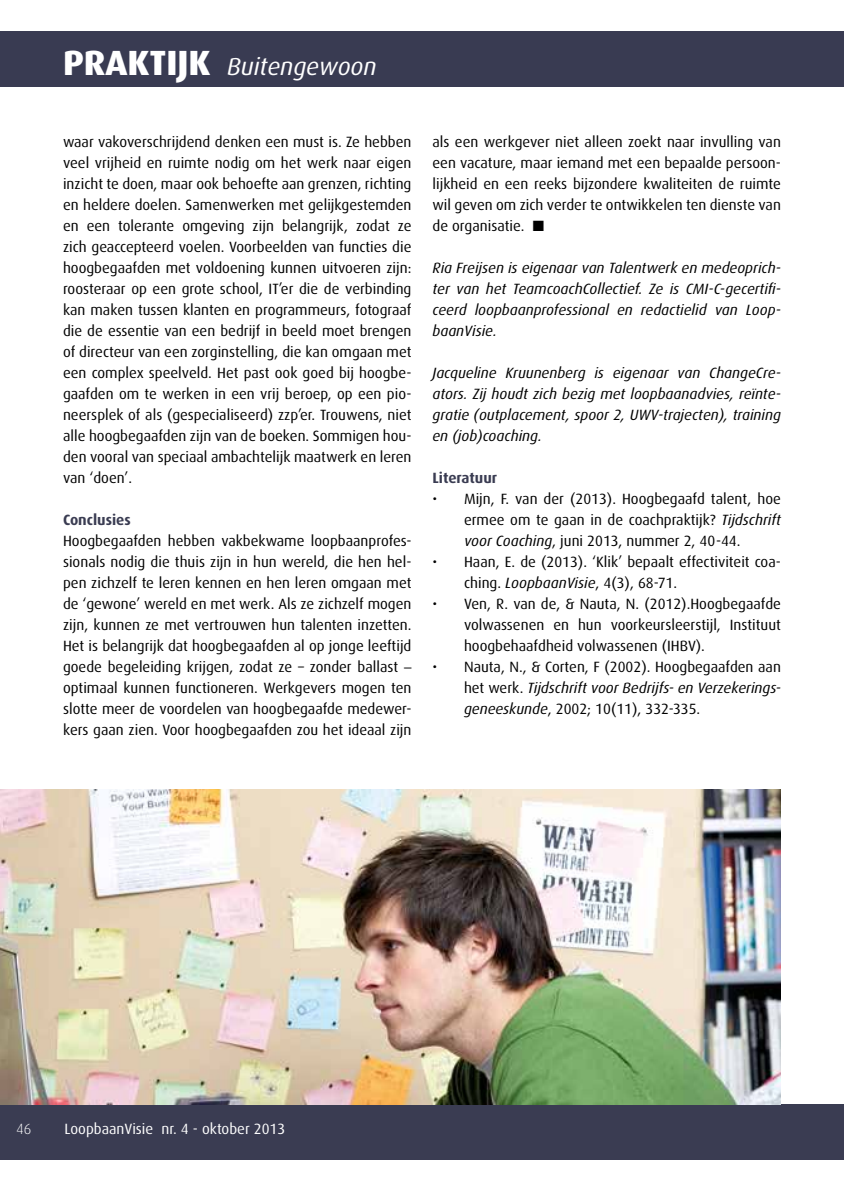
<style>
.page{position:relative;width:844px;height:1191px;background:#fff}
.page>*{position:absolute;margin:0;border:0;box-sizing:border-box;transform-origin:0 0}
.t1{font:800 35px "Dax";color:#fff}
.t2{font:italic 24.5px "Dax";color:#fff}
.t3{font:14.88px/21px "Dax";color:#000;text-align:justify}
.t4{font:italic 14.88px/21px "Dax";color:#000;text-align:justify}
.t5{font:14.88px "Dax";color:#fff}
.t6{font:700 14.88px "Dax";color:#3a3c52}
.t7{font:300 14.88px "Dax";color:#fff}
.s1{font-family:"Univers";font-weight:300}
.s2{font-style:italic}
</style>
<div class="page">
<div style="left:0;top:1104px;width:843px;height:56px;background:#3a3c52"></div>
<div style="left:0;top:31px;width:843px;height:56px;background:#393b52"></div>
<img style="left:0;top:789px;width:780px;height:315px">
<h1 class="t1" style="left:63px;top:43px;width:149px">PRAKTIJK</h1>
<h2 class="t2" style="left:227px;top:53px;width:151px">Buitengewoon</h2>
<p class="t3" style="left:63px;top:132px;width:350px">waar vakoverschrijdend denken een must is. Ze hebben veel vrijheid en ruimte nodig om het werk naar eigen inzicht te doen, maar ook behoefte aan grenzen, richting en heldere doelen. Samenwerken met gelijkgestemden en een tolerante omgeving zijn belangrijk, zodat ze zich geaccepteerd voelen. Voorbeelden van functies die hoogbegaafden met voldoening kunnen uitvoeren zijn: roosteraar op een grote school, IT’er die de verbinding kan maken tussen klanten en programmeurs, fotograaf die de essentie van een bedrijf in beeld moet brengen of directeur van een zorginstelling, die kan omgaan met een complex speelveld. Het past ook goed bij hoogbe&shy;gaafden om te werken in een vrij beroep, op een pio&shy;neersplek of als (gespecialiseerd) zzp’er. Trouwens, niet alle hoogbegaafden zijn van de boeken. Sommigen hou&shy;den vooral van speciaal ambachtelijk maatwerk en leren van ‘doen’.</p>
<p class="t6" style="left:63px;top:512px;width:69px">Conclusies</p>
<p class="t3" style="left:63px;top:531px;width:350px">Hoogbegaafden hebben vakbekwame loopbaanprofes&shy;sionals nodig die thuis zijn in hun wereld, die hen hel&shy;pen zichzelf te leren kennen en hen leren omgaan met de ‘gewone’ wereld en met werk. Als ze zichzelf mogen zijn, kunnen ze met vertrouwen hun talenten inzetten.<br>Het is belangrijk dat hoogbegaafden al op jonge leeftijd goede begeleiding krijgen, zodat ze – zonder ballast <span class="s1">– </span>optimaal kunnen functioneren. Werkgevers mogen ten slotte meer de voordelen van hoogbegaafde medewer&shy;kers gaan zien. Voor hoogbegaafden zou het ideaal zijn</p>
<p class="t3" style="left:432px;top:132px;width:350px">als een werkgever niet alleen zoekt naar invulling van een vacature, maar iemand met een bepaalde persoon&shy;lijkheid en een reeks bijzondere kwaliteiten de ruimte wil geven om zich verder te ontwikkelen ten dienste van de organisatie. ■</p>
<p class="t4" style="left:432px;top:258px;width:350px">Ria Freijsen is eigenaar van Talentwerk en medeoprich&shy;ter van het TeamcoachCollectief. Ze is CMI-C-gecertifi&shy;ceerd loopbaanprofessional en redactielid van Loop&shy;baanVisie.</p>
<p class="t4" style="left:432px;top:363px;width:350px">Jacqueline Kruunenberg is eigenaar van ChangeCre&shy;ators. Zij houdt zich bezig met loopbaanadvies, reïnte&shy;gratie (outplacement, spoor 2, UWV-trajecten), training en (job)coaching.</p>
<p class="t6" style="left:432px;top:470px;width:66px">Literatuur</p>
<p class="t3" style="left:464px;top:489px;width:318px;text-indent:-32px">• Mijn, F. van der (2013). Hoogbegaafd talent, hoe ermee om te gaan in de coachpraktijk? <span class="s2">Tijdschrift voor Coaching</span>, juni 2013, nummer 2, 40-44.</p>
<p class="t3" style="left:464px;top:552px;width:318px;text-indent:-32px">• Haan, E. de (2013). ‘Klik’ bepaalt effectiviteit coa&shy;ching. <span class="s2">LoopbaanVisie</span>, 4(3), 68-71.</p>
<p class="t3" style="left:464px;top:594px;width:318px;text-indent:-32px">• Ven, R. van de, &amp; Nauta, N. (2012).Hoogbegaafde volwassenen en hun voorkeursleerstijl, Instituut hoogbehaafdheid volwassenen (IHBV).</p>
<p class="t3" style="left:464px;top:657px;width:318px;text-indent:-32px">• Nauta, N., &amp; Corten, F (2002). Hoogbegaafden aan het werk. <span class="s2">Tijdschrift voor Bedrijfs- en Verzekerings&shy;geneeskunde</span>, 2002; 10(11), 332-335.</p>
<p class="t7" style="left:16px;top:1121px;width:17px">46</p>
<p class="t5" style="left:64px;top:1121px;width:222px">LoopbaanVisie nr. 4 - oktober 2013</p>
</div>
